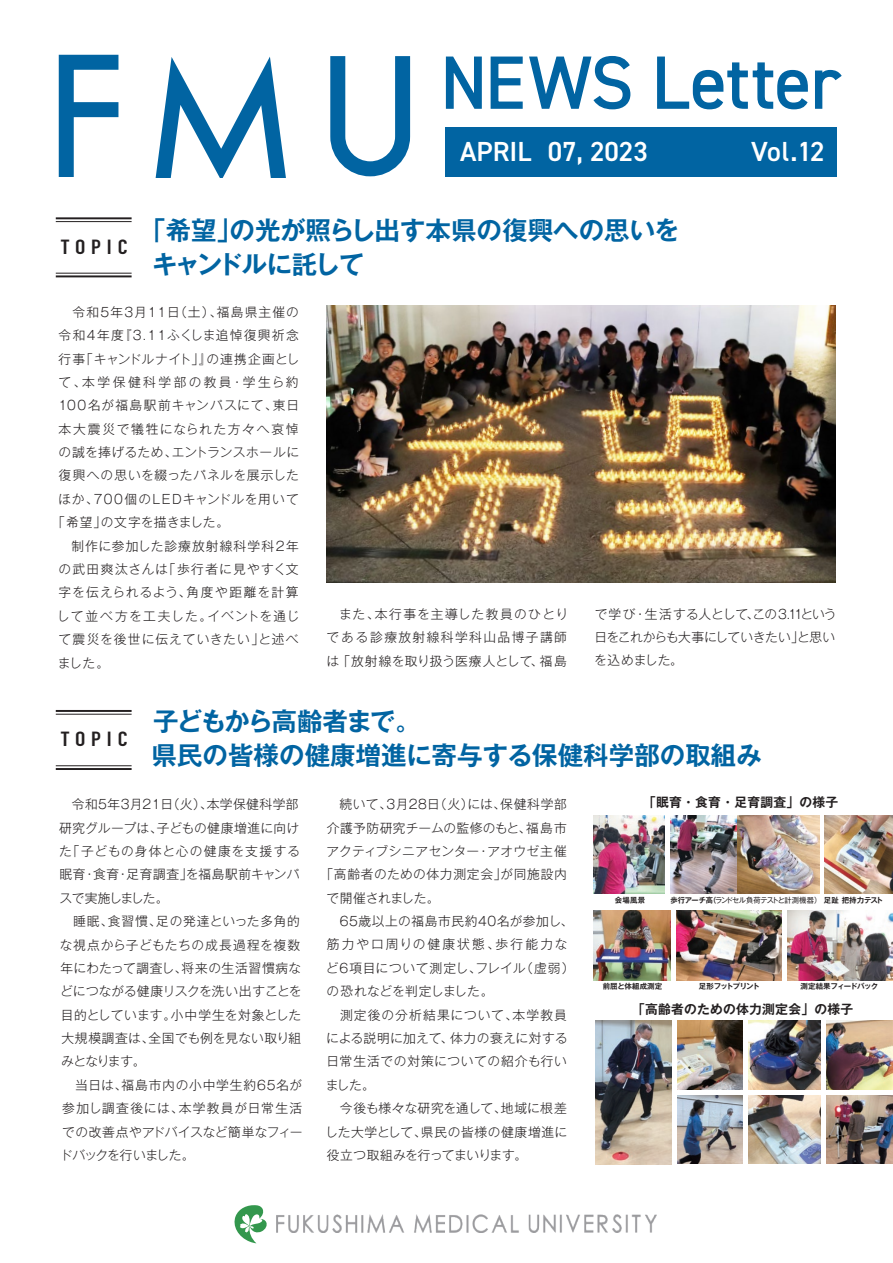
<style>
.page{position:relative;width:893px;height:1263px;background:#fff}
.page>*{position:absolute;margin:0;border:0;box-sizing:border-box;transform-origin:0 0}
.t1{font:73.5px "DIN2014";color:#0164a2}
.t2{font:600 27.6px "DIN2014";color:#fff}
.t3{font:700 25.5px/34px "Gothic MB101 Pro De";color:#0164a2}
.t4{font:700 20.25px "DIN Condensed";letter-spacing:.24em;color:#231f20;scale:1.2 1}
.t5{font:300 12.75px/23.4px "Gothic MB101 Pro";letter-spacing:.045em;color:#231f20;text-align:justify}
.t6{font:300 12.75px/23.4px "Gothic MB101 Pro";letter-spacing:.025em;color:#231f20}
.t7{font:300 12.75px "Gothic MB101 Pro";letter-spacing:.085em;color:#231f20}
.t8{font:300 12.75px "Gothic MB101 Pro";letter-spacing:.01em;color:#231f20}
.t9{font:300 12.75px "Gothic MB101 Pro";letter-spacing:.015em;color:#231f20}
.t10{font:300 12.75px "Gothic MB101 Pro";letter-spacing:.095em;color:#231f20}
.t11{font:700 12.75px "Gothic MB101 Pr 6 De";letter-spacing:.02em;color:#231f20}
.t12{font:300 12.75px "Gothic MB101 Pro";letter-spacing:.07em;color:#231f20}
.t13{font:300 12.75px "Gothic MB101 Pro";letter-spacing:.1em;color:#231f20}
.t14{font:300 12.75px "Gothic MB101 Pro";letter-spacing:.075em;color:#231f20}
.t15{font:300 12.75px "Gothic MB101 Pro";letter-spacing:.195em;color:#231f20}
.t16{font:300 12.75px "Gothic MB101 Pro";letter-spacing:.13em;color:#231f20}
.t17{font:300 12.75px "Gothic MB101 Pro";letter-spacing:.165em;color:#231f20}
.t18{font:300 12.75px "Gothic MB101 Pro";letter-spacing:.09em;color:#231f20}
.t19{font:300 12.75px "Gothic MB101 Pro";letter-spacing:-.03em;color:#231f20}
.t20{font:300 12.75px "Gothic MB101 Pro";letter-spacing:-.02em;color:#231f20}
.t21{font:7.5px "Gothic MB101 Pr 6";letter-spacing:-.055em;color:#231f20}
.t22{font:700 7.5px "Gothic MB101 Pr 6 De";letter-spacing:-.05em;color:#231f20}
.t23{font:700 7.5px "Gothic MB101 Pr 6 De";letter-spacing:-.08em;color:#231f20}
.t24{font:700 7.5px "Gothic MB101 Pr 6 De";letter-spacing:.02em;color:#231f20}
.t25{font:700 7.5px "Gothic MB101 Pr 6 De";letter-spacing:-.03em;color:#231f20}
.s1{font-family:"Gothic MB101 Pr 6 De";font-weight:700}
</style>
<div class="page">
<img style="left:327px;top:305px;width:508px;height:277px">
<div style="left:445px;top:127px;width:391px;height:49px;background:#0164a2"></div>
<svg style="left:445px;top:56px;width:37px;height:53px"></svg>
<svg style="left:490px;top:56px;width:141px;height:54px"></svg>
<svg style="left:657px;top:56px;width:185px;height:54px"></svg>
<svg style="left:58px;top:54px;width:61px;height:123px"></svg>
<div style="left:66px;top:102px;width:52px;height:15px;background:#0164a2"></div>
<svg style="left:330px;top:56px;width:81px;height:121px"></svg>
<svg style="left:155px;top:56px;width:131px;height:121px"></svg>
<hr style="left:56px;top:275px;width:76px;height:2px;background:#231f20">
<hr style="left:56px;top:273px;width:76px;height:1px;background:#231f20">
<hr style="left:56px;top:217px;width:76px;height:2px;background:#231f20">
<hr style="left:56px;top:221px;width:76px;height:1px;background:#231f20">
<img style="left:678px;top:1020px;width:64px;height:69px">
<img style="left:748px;top:1020px;width:73px;height:69px">
<img style="left:748px;top:1095px;width:73px;height:69px">
<img style="left:678px;top:1095px;width:64px;height:69px">
<img style="left:827px;top:1095px;width:66px;height:69px">
<img style="left:595px;top:1020px;width:77px;height:144px">
<img style="left:827px;top:1020px;width:66px;height:69px">
<img style="left:593px;top:815px;width:72px;height:78px">
<img style="left:676px;top:911px;width:105px;height:69px">
<img style="left:825px;top:815px;width:68px;height:78px">
<img style="left:593px;top:911px;width:77px;height:69px">
<img style="left:787px;top:911px;width:106px;height:69px">
<img style="left:670px;top:815px;width:149px;height:78px">
<hr style="left:56px;top:768px;width:76px;height:2px;background:#231f20">
<hr style="left:56px;top:765px;width:76px;height:1px;background:#231f20">
<hr style="left:56px;top:710px;width:76px;height:2px;background:#231f20">
<hr style="left:56px;top:714px;width:76px;height:1px;background:#231f20">
<img style="left:276px;top:1215px;width:381px;height:17px">
<svg style="left:234px;top:1205px;width:33px;height:38px"></svg>
<h1 class="t1" style="left:440px;top:37px;width:401px">NEWS Letter</h1>
<h3 class="t4" style="left:61px;top:233px;width:57px">TOPIC</h3>
<h2 class="t2" style="left:460px;top:134px;width:189px">APRIL 07, 2023</h2>
<h2 class="t2" style="left:751px;top:133px;width:75px">Vol.12</h2>
<h3 class="t3" style="left:152px;top:210px;width:529px;text-indent:-12px">「希望」の光が照らし出す本県の復興への思いをキャンドルに託して</h3>
<p class="t12" style="left:59px;top:301px;width:242px">　令和５年３月11日（土）、福島県主催の</p>
<p class="t13" style="left:59px;top:325px;width:242px">令和４年度『3.11ふくしま追悼復興祈念</p>
<p class="t5" style="left:59px;top:345px;width:242px">行事「キャンドルナイト」』の連携企画とし</p>
<p class="t15" style="left:58px;top:371px;width:242px">て、本学保健科学部の教員・学生ら約</p>
<p class="t7" style="left:59px;top:395px;width:242px">100名が福島駅前キャンパスにて、東日</p>
<p class="t16" style="left:59px;top:418px;width:242px">本大震災で犠牲になられた方々へ哀悼</p>
<p class="t5" style="left:58px;top:439px;width:242px">の誠を捧げるため、エントランスホールに</p>
<p class="t5" style="left:59px;top:462px;width:242px">復興への思いを綴ったパネルを展示した</p>
<p class="t7" style="left:58px;top:488px;width:242px">ほか、700個のLEDキャンドルを用いて</p>
<p class="t8" style="left:52px;top:512px;width:178px">「希望」の文字を描きました。</p>
<p class="t7" style="left:71px;top:535px;width:229px">制作に参加した診療放射線科学科２年</p>
<p class="t10" style="left:58px;top:558px;width:242px">の武田爽汰さんは「歩行者に見やすく文</p>
<p class="t7" style="left:59px;top:582px;width:242px">字を伝えられるよう、角度や距離を計算</p>
<p class="t10" style="left:57px;top:605px;width:244px">して並べ方を工夫した。イベントを通じ</p>
<p class="t14" style="left:58px;top:629px;width:242px">て震災を後世に伝えていきたい」と述べ</p>
<p class="t5" style="left:58px;top:649px;width:53px">ました。</p>
<p class="t5" style="left:326px;top:600px;width:243px;text-indent:13px">また、本行事を主導した教員のひとりである診療放射線科学科山品博子講師は 「放射線を取り扱う医療人として、福島</p>
<p class="t5" style="left:594px;top:600px;width:244px">で学び・生活する人として、この3.11という日をこれからも大事にしていきたい」と思いを込めました。</p>
<h3 class="t3" style="left:151px;top:701px;width:612px">子どもから高齢者まで。<br>県民の皆様の健康増進に寄与する保健科学部の取組み</h3>
<p class="t5" style="left:59px;top:791px;width:243px;text-align:left">　令和５年３月21日（火）、本学保健科学部研究グループは、子どもの健康増進に向けた「子どもの身体と心の健康を支援する眠育・食育・足育調査」を福島駅前キャンパスで実施しました。</p>
<p class="t6" style="left:60px;top:908px;width:243px;text-indent:13px">睡眠、食習慣、足の発達といった多角的な視点から子どもたちの成長過程を複数年にわたって調査し、将来の生活習慣病などにつながる健康リスクを洗い出すことを目的としています。小中学生を対象とした大規模調査は、全国でも例を見ない取り組みとなります。</p>
<p class="t5" style="left:60px;top:1071px;width:244px;text-indent:15px">当日は、福島市内の小中学生約65名が参加し調査後には、本学教員が日常生活での改善点やアドバイスなど簡単なフィードバックを行いました。</p>
<h3 class="t4" style="left:61px;top:726px;width:57px">TOPIC</h3>
<p class="t11" style="left:643px;top:792px;width:197px">「眠育・食育・足育調査」の様子</p>
<p class="t5" style="left:340px;top:791px;width:229px">続いて、３月28日（火）には、保健科学部</p>
<p class="t6" style="left:327px;top:814px;width:242px">介護予防研究チームの監修のもと、福島市</p>
<p class="t9" style="left:327px;top:840px;width:242px">アクティブシニアセンター・アオウゼ主催</p>
<p class="t5" style="left:320px;top:861px;width:248px">「高齢者のための体力測定会」が同施設内</p>
<p class="t20" style="left:327px;top:887px;width:115px">で開催されました。</p>
<p class="t5" style="left:340px;top:908px;width:235px">65歳以上の福島市民約40名が参加し、</p>
<p class="t17" style="left:327px;top:934px;width:242px">筋力や口周りの健康状態、歩行能力な</p>
<p class="t5" style="left:326px;top:954px;width:250px">ど６項目について測定し、フレイル（虚弱）</p>
<p class="t8" style="left:327px;top:981px;width:168px">の恐れなどを判定しました。</p>
<p class="t18" style="left:340px;top:1004px;width:228px">測定後の分析結果について、本学教員</p>
<p class="t9" style="left:326px;top:1027px;width:243px">による説明に加えて、体力の衰えに対する</p>
<p class="t5" style="left:326px;top:1048px;width:242px">日常生活での対策についての紹介も行い</p>
<p class="t5" style="left:326px;top:1071px;width:51px">ました。</p>
<p class="t8" style="left:340px;top:1098px;width:228px">今後も様々な研究を通して、地域に根差</p>
<p class="t5" style="left:325px;top:1118px;width:244px">した大学として、県民の皆様の健康増進に</p>
<p class="t19" style="left:327px;top:1144px;width:202px">役立つ取組みを行ってまいります。</p>
<p class="t25" style="left:615px;top:893px;width:32px">会場風景</p>
<p class="t21" style="left:670px;top:893px;width:214px"><span class="s1">歩行アーチ高（</span>ランドセル負荷テストと計測機器）<span class="s1">足趾 把持力テスト</span></p>
<p class="t24" style="left:603px;top:980px;width:61px">前屈と体組成測定</p>
<p class="t23" style="left:699px;top:980px;width:63px">足形フットプリント</p>
<p class="t22" style="left:800px;top:980px;width:79px">測定結果フィードバック</p>
<p class="t11" style="left:632px;top:999px;width:223px">「高齢者のための体力測定会」の様子</p>
</div>
